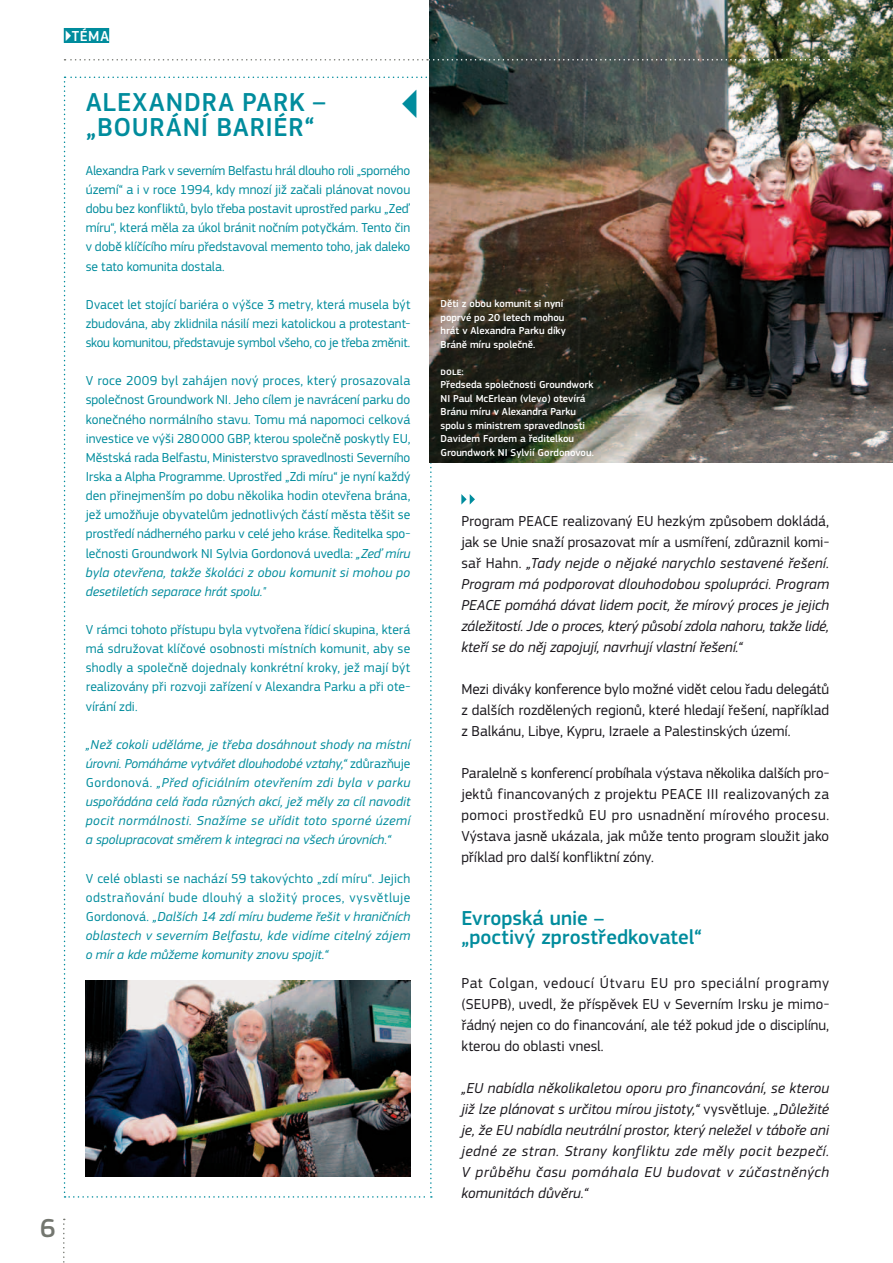
<style>
.page{position:relative;width:893px;height:1263px;background:#fff}
.page>*{position:absolute;margin:0;border:0;box-sizing:border-box;transform-origin:0 0}
.t1{font:500 27px/25.5px "PF Square Sans Pro";letter-spacing:.035em;color:#008c9d}
.t2{font:500 27px "PF Square Sans Pro";color:#73766f}
.t3{font:500 21px/19.5px "PF Square Sans Pro";color:#008c9d}
.t4{font:italic 15px/21px "PF Square Sans Pro";letter-spacing:.005em;color:#1a171c;text-align:justify}
.t5{font:15px/21px "PF Square Sans Pro";color:#1a171c;text-align:justify}
.t6{font:500 15px "PF Square Sans Pro";color:#fff}
.t7{font:13.5px/19.2px "PF Square Sans Pro";letter-spacing:-.005em;color:#008c9d;text-align:justify}
.t8{font:italic 13.5px/19.2px "PF Square Sans Pro";letter-spacing:.005em;color:#008c9d;text-align:justify}
.t9{font:500 10.5px/13.5px "PF Square Sans Pro";color:#fff}
.s1{font-style:italic}
.s2{font-style:normal}
</style>
<div class="page">
<img style="left:430px;top:0;width:463px;height:463px">
<div style="left:64px;top:28px;width:45px;height:15px;background:#008c9d"></div>
<svg style="left:461px;top:494px;width:14px;height:11px"></svg>
<svg style="left:63px;top:1219px;width:2px;height:44px"></svg>
<svg style="left:65px;top:59px;width:764px;height:2px"></svg>
<svg style="left:64px;top:77px;width:368px;height:1121px"></svg>
<p class="t6" style="left:64px;top:27px;width:19px">▶TÉMA</p>
<h1 class="t1" style="left:86px;top:90px;width:241px">Alexandra Park – „bourání bariér“</h1>
<p class="t7" style="left:86px;top:161px;width:326px">Alexandra Park v severním Belfastu hrál dlouho roli „sporného území“ a i v roce 1994, kdy mnozí již začali plánovat novou dobu bez konfliktů, bylo třeba postavit uprostřed parku „Zeď míru“, která měla za úkol bránit nočním potyčkám. Tento čin v době klíčícího míru představoval memento toho, jak daleko se tato komunita dostala.</p>
<p class="t7" style="left:86px;top:295px;width:326px">Dvacet let stojící bariéra o výšce 3 metry, která musela být zbudována, aby zklidnila násilí mezi katolickou a protestant&shy;skou komunitou, představuje symbol všeho, co je třeba změnit.</p>
<p class="t7" style="left:86px;top:371px;width:326px">V roce 2009 byl zahájen nový proces, který prosazovala společnost Groundwork NI. Jeho cílem je navrácení parku do konečného normálního stavu. Tomu má napomoci celková investice ve výši 280000 GBP, kterou společně poskytly EU, Městská rada Belfastu, Ministerstvo spravedlnosti Severního Irska a Alpha Programme. Uprostřed „Zdi míru“ je nyní každý den přinejmenším po dobu několika hodin otevřena brána, jež umožňuje obyvatelům jednotlivých částí města těšit se prostředí nádherného parku v celé jeho kráse. Ředitelka spo&shy;lečnosti Groundwork NI Sylvia Gordonová uvedla: <span class="s1">„Zeď míru byla otevřena, takže školáci z obou komunit si mohou po desetiletích separace hrát spolu."</span></p>
<p class="t7" style="left:86px;top:620px;width:326px">V rámci tohoto přístupu byla vytvořena řídicí skupina, která má sdružovat klíčové osobnosti místních komunit, aby se shodly a společně dojednaly konkrétní kroky, jež mají být realizovány při rozvoji zařízení v Alexandra Parku a při ote&shy;vírání zdi.</p>
<p class="t8" style="left:86px;top:735px;width:326px">„Než cokoli uděláme, je třeba dosáhnout shody na místní úrovni. Pomáháme vytvářet dlouhodobé vztahy,“ <span class="s2">zdůrazňuje Gordonová.</span> „Před oficiálním otevřením zdi byla v parku uspořádána celá řada různých akcí, jež měly za cíl navodit pocit normálnosti. Snažíme se uřídit toto sporné území a spolupracovat směrem k integraci na všech úrovních.“</p>
<p class="t8" style="left:86px;top:869px;width:326px"><span class="s2">V celé oblasti se nachází 59 takovýchto „zdí míru“. Jejich odstraňování bude dlouhý a složitý proces, vysvětluje Gordonová.</span> „Dalších 14 zdí míru budeme řešit v hraničních oblastech v severním Belfastu, kde vidíme citelný zájem o mír a kde můžeme komunity znovu spojit.“</p>
<h1 class="t2" style="left:40px;top:1212px;width:17px">6</h1>
<p class="t9" style="left:441px;top:297px;width:127px">Děti z obou komunit si nyní poprvé po 20 letech mohou hrát v Alexandra Parku díky<br>Bráně míru společně.</p>
<p class="t9" style="left:441px;top:365px;width:155px">dole:<br>Předseda společnosti Groundwork<br>NI Paul McErlean (vlevo) otevírá<br>Bránu míru v Alexandra Parku spolu s ministrem spravedlnosti<br>Davidem Fordem a ředitelkou<br>Groundwork NI Sylvií Gordonovou.</p>
<p class="t4" style="left:461px;top:510px;width:369px"><span class="s2">Program PEACE realizovaný EU hezkým způsobem dokládá, jak se Unie snaží prosazovat mír a usmíření, zdůraznil komi&shy;sař Hahn.</span> „Tady nejde o nějaké narychlo sestavené řešení.<br>Program má podporovat dlouhodobou spolupráci. Program PEACE pomáhá dávat lidem pocit, že mírový proces je jejich záležitostí. Jde o proces, který působí zdola nahoru, takže lidé, kteří se do něj zapojují, navrhují vlastní řešení.“</p>
<p class="t5" style="left:461px;top:678px;width:369px">Mezi diváky konference bylo možné vidět celou řadu delegátů z dalších rozdělených regionů, které hledají řešení, například z Balkánu, Libye, Kypru, Izraele a Palestinských území.</p>
<p class="t5" style="left:461px;top:762px;width:369px">Paralelně s konferencí probíhala výstava několika dalších pro&shy;jektů financovaných z projektu PEACE III realizovaných za pomoci prostředků EU pro usnadnění mírového procesu.<br>Výstava jasně ukázala, jak může tento program sloužit jako příklad pro další konfliktní zóny.</p>
<h2 class="t3" style="left:461px;top:908px;width:242px">Evropská unie –<br>„poctivý zprostředkovatel“</h2>
<p class="t5" style="left:461px;top:972px;width:369px">Pat Colgan, vedoucí Útvaru EU pro speciální programy (SEUPB), uvedl, že příspěvek EU v Severním Irsku je mimo&shy;řádný nejen co do financování, ale též pokud jde o disciplínu, kterou do oblasti vnesl.</p>
<p class="t4" style="left:461px;top:1077px;width:369px">„EU nabídla několikaletou oporu pro financování, se kterou již lze plánovat s určitou mírou jistoty,“ <span class="s2">vysvětluje.</span> „Důležité je, že EU nabídla neutrální prostor, který neležel v táboře ani jedné ze stran. Strany konfliktu zde měly pocit bezpečí.<br>V průběhu času pomáhala EU budovat v zúčastněných komunitách důvěru.“</p>
</div>
